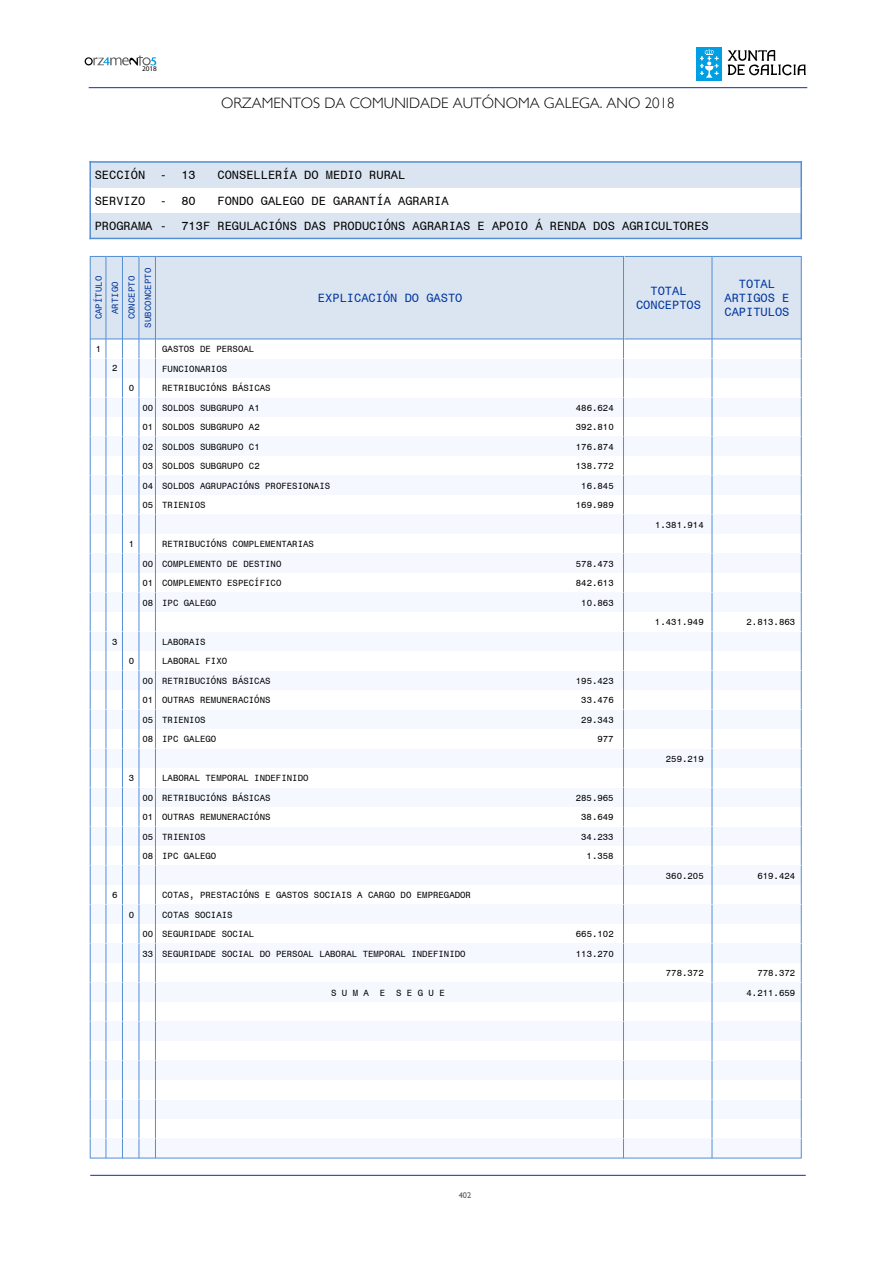
<style>
.page{position:relative;width:893px;height:1263px;background:#fff}
.page>*{position:absolute;margin:0;border:0;box-sizing:border-box;transform-origin:0 0}
.t1{font:300 15px "Gill Sans";color:#000}
.t2{font:12px/25.5px "Monospace 821 BT";color:#000}
.t3{font:12px/14.4px "Monospace 821 BT";color:#00359e;text-align:center}
.t4{font:9px/19.5px "Monospace 821 BT";color:#000}
.t5{font:9px/16.5px "Monospace 821 BT";color:#00359e;text-align:center}
.t6{font:8.25px "Gill Sans";color:#58585a}
.t7{font:7.2px "Myriad Pro";color:#000}
</style>
<div class="page">
<div style="left:697px;top:47px;width:25px;height:34px;background:#009fe3"></div>
<svg style="left:700px;top:49px;width:19px;height:29px"></svg>
<svg style="left:728px;top:50px;width:78px;height:26px"></svg>
<svg style="left:85px;top:56px;width:71px;height:10px"></svg>
<div style="left:90px;top:748px;width:711px;height:20px;background:#f5f9ff"></div>
<div style="left:90px;top:358px;width:711px;height:20px;background:#f5f9ff"></div>
<div style="left:90px;top:631px;width:711px;height:20px;background:#f5f9ff"></div>
<div style="left:90px;top:670px;width:711px;height:20px;background:#f5f9ff"></div>
<div style="left:90px;top:475px;width:711px;height:20px;background:#f5f9ff"></div>
<div style="left:90px;top:709px;width:711px;height:20px;background:#f5f9ff"></div>
<div style="left:90px;top:904px;width:711px;height:20px;background:#f5f9ff"></div>
<div style="left:90px;top:397px;width:711px;height:20px;background:#f5f9ff"></div>
<div style="left:90px;top:1099px;width:711px;height:20px;background:#f5f9ff"></div>
<div style="left:90px;top:514px;width:711px;height:20px;background:#f5f9ff"></div>
<div style="left:90px;top:1060px;width:711px;height:20px;background:#f5f9ff"></div>
<div style="left:90px;top:787px;width:711px;height:20px;background:#f5f9ff"></div>
<div style="left:90px;top:826px;width:711px;height:20px;background:#f5f9ff"></div>
<div style="left:90px;top:592px;width:711px;height:20px;background:#f5f9ff"></div>
<div style="left:90px;top:553px;width:711px;height:20px;background:#f5f9ff"></div>
<div style="left:90px;top:436px;width:711px;height:20px;background:#f5f9ff"></div>
<div style="left:90px;top:865px;width:711px;height:20px;background:#f5f9ff"></div>
<div style="left:90px;top:1138px;width:711px;height:20px;background:#f5f9ff"></div>
<hr style="left:90px;top:1158px;width:711px;height:1px;background:#548ed4">
<div style="left:90px;top:1021px;width:711px;height:20px;background:#f5f9ff"></div>
<div style="left:90px;top:982px;width:711px;height:20px;background:#f5f9ff"></div>
<div style="left:90px;top:943px;width:711px;height:20px;background:#f5f9ff"></div>
<svg style="left:623px;top:340px;width:1px;height:818px"></svg>
<svg style="left:712px;top:340px;width:1px;height:818px"></svg>
<svg style="left:801px;top:339px;width:1px;height:819px"></svg>
<hr style="left:89px;top:87px;width:718px;height:1px;background:#003a9e">
<div style="left:107px;top:256px;width:16px;height:83px;background:#dbe5f1"></div>
<div style="left:123px;top:256px;width:17px;height:83px;background:#dbe5f1"></div>
<div style="left:140px;top:256px;width:16px;height:83px;background:#dbe5f1"></div>
<div style="left:90px;top:256px;width:17px;height:83px;background:#dbe5f1"></div>
<svg style="left:91px;top:256px;width:64px;height:1px"></svg>
<hr style="left:90px;top:256px;width:1px;height:83px;background:#548ed4">
<svg style="left:90px;top:339px;width:66px;height:819px"></svg>
<div style="left:624px;top:256px;width:89px;height:83px;background:#dbe5f1"></div>
<hr style="left:624px;top:256px;width:89px;height:1px;background:#548ed4">
<hr style="left:624px;top:339px;width:89px;height:1px;background:#548ed4">
<div style="left:713px;top:256px;width:88px;height:83px;background:#dbe5f1"></div>
<hr style="left:713px;top:256px;width:88px;height:1px;background:#548ed4">
<hr style="left:713px;top:339px;width:88px;height:1px;background:#548ed4">
<hr style="left:801px;top:256px;width:1px;height:83px;background:#548ed4">
<div style="left:156px;top:256px;width:468px;height:83px;background:#dbe5f1"></div>
<hr style="left:156px;top:256px;width:468px;height:1px;background:#548ed4">
<hr style="left:156px;top:339px;width:468px;height:1px;background:#548ed4">
<hr style="left:155px;top:256px;width:1px;height:83px;background:#548ed4">
<hr style="left:139px;top:256px;width:1px;height:83px;background:#548ed4">
<hr style="left:122px;top:256px;width:1px;height:83px;background:#548ed4">
<hr style="left:106px;top:256px;width:1px;height:83px;background:#548ed4">
<hr style="left:623px;top:256px;width:1px;height:83px;background:#548ed4">
<hr style="left:712px;top:256px;width:1px;height:83px;background:#548ed4">
<div style="left:90px;top:162px;width:711px;height:25px;background:#dbe5f1"></div>
<hr style="left:89px;top:161px;width:713px;height:2px;background:#548ed4">
<hr style="left:89px;top:161px;width:2px;height:26px;background:#548ed4">
<hr style="left:800px;top:161px;width:2px;height:26px;background:#548ed4">
<hr style="left:89px;top:187px;width:2px;height:26px;background:#548ed4">
<hr style="left:800px;top:187px;width:2px;height:26px;background:#548ed4">
<div style="left:90px;top:213px;width:711px;height:25px;background:#dbe5f1"></div>
<hr style="left:89px;top:213px;width:2px;height:26px;background:#548ed4">
<hr style="left:89px;top:238px;width:713px;height:1px;background:#548ed4">
<hr style="left:800px;top:213px;width:2px;height:26px;background:#548ed4">
<hr style="left:90px;top:1175px;width:716px;height:1px;background:#003a9e">
<p class="t7" style="left:142px;top:65px;width:16px">2018</p>
<h1 class="t1" style="left:221px;top:94px;width:455px">ORZAMENTOS DA COMUNIDADE AUTÓNOMA GALEGA. ANO 2018</h1>
<h2 class="t2" style="left:95px;top:162px;width:103px">SECCIÓN - 13</h2>
<h2 class="t2" style="left:218px;top:162px;width:189px">CONSELLERÍA DO MEDIO RURAL</h2>
<h2 class="t2" style="left:95px;top:187px;width:103px">SERVIZO - 80</h2>
<h2 class="t2" style="left:95px;top:187px;width:616px;text-indent:123px">FONDO GALEGO DE GARANTÍA AGRARIA<br>PROGRAMA - 713F REGULACIÓNS DAS PRODUCIÓNS AGRARIAS E APOIO Á RENDA DOS AGRICULTORES</h2>
<p class="t5" style="left:107px;top:327px;width:61px;rotate:-90deg">ARTIGO<br>CONCEPTO<br>SUBCONCEPTO</p>
<p class="t5" style="left:90px;top:319px;width:45px;rotate:-90deg">CAPÍTULO</p>
<h2 class="t3" style="left:636px;top:283px;width:67px">TOTAL<br>CONCEPTOS</h2>
<h2 class="t3" style="left:724px;top:276px;width:67px">TOTAL<br>ARTIGOS E<br>CAPITULOS</h2>
<h2 class="t3" style="left:318px;top:290px;width:146px">EXPLICACIÓN DO GASTO</h2>
<p class="t4" style="left:96px;top:339px;width:7px">1</p>
<p class="t4" style="left:162px;top:339px;width:94px">GASTOS DE PERSOAL</p>
<p class="t4" style="left:112px;top:358px;width:7px">2</p>
<p class="t4" style="left:162px;top:359px;width:67px">FUNCIONARIOS</p>
<p class="t4" style="left:129px;top:378px;width:7px">0</p>
<p class="t4" style="left:143px;top:378px;width:130px;text-indent:20px">RETRIBUCIÓNS BÁSICAS<br>00 SOLDOS SUBGRUPO A1</p>
<p class="t4" style="left:576px;top:397px;width:39px">486.624</p>
<p class="t4" style="left:143px;top:417px;width:119px">01 SOLDOS SUBGRUPO A2</p>
<p class="t4" style="left:576px;top:417px;width:39px">392.810</p>
<p class="t4" style="left:143px;top:437px;width:119px">02 SOLDOS SUBGRUPO C1</p>
<p class="t4" style="left:576px;top:436px;width:39px">176.874</p>
<p class="t4" style="left:143px;top:456px;width:119px">03 SOLDOS SUBGRUPO C2</p>
<p class="t4" style="left:576px;top:456px;width:39px">138.772</p>
<p class="t4" style="left:143px;top:476px;width:189px">04 SOLDOS AGRUPACIÓNS PROFESIONAIS</p>
<p class="t4" style="left:581px;top:475px;width:34px">16.845</p>
<p class="t4" style="left:143px;top:495px;width:65px">05 TRIENIOS</p>
<p class="t4" style="left:576px;top:495px;width:39px">169.989</p>
<p class="t4" style="left:129px;top:534px;width:7px">1</p>
<p class="t4" style="left:143px;top:534px;width:173px;text-indent:20px">RETRIBUCIÓNS COMPLEMENTARIAS<br>00 COMPLEMENTO DE DESTINO</p>
<p class="t4" style="left:576px;top:553px;width:39px">578.473</p>
<p class="t4" style="left:143px;top:573px;width:140px">01 COMPLEMENTO ESPECÍFICO</p>
<p class="t4" style="left:576px;top:573px;width:39px">842.613</p>
<p class="t4" style="left:143px;top:593px;width:75px">08 IPC GALEGO</p>
<p class="t4" style="left:581px;top:592px;width:34px">10.863</p>
<p class="t4" style="left:112px;top:631px;width:7px">3</p>
<p class="t4" style="left:162px;top:632px;width:45px">LABORAIS</p>
<p class="t4" style="left:129px;top:651px;width:7px">0</p>
<p class="t4" style="left:143px;top:651px;width:130px;text-indent:20px">LABORAL FIXO<br>00 RETRIBUCIÓNS BÁSICAS</p>
<p class="t4" style="left:576px;top:670px;width:39px">195.423</p>
<p class="t4" style="left:143px;top:690px;width:130px">01 OUTRAS REMUNERACIÓNS</p>
<p class="t4" style="left:581px;top:690px;width:34px">33.476</p>
<p class="t4" style="left:143px;top:710px;width:65px">05 TRIENIOS</p>
<p class="t4" style="left:581px;top:709px;width:34px">29.343</p>
<p class="t4" style="left:143px;top:729px;width:75px">08 IPC GALEGO</p>
<p class="t4" style="left:597px;top:729px;width:18px">977</p>
<p class="t4" style="left:129px;top:768px;width:7px">3</p>
<p class="t4" style="left:143px;top:768px;width:167px;text-indent:20px">LABORAL TEMPORAL INDEFINIDO<br>00 RETRIBUCIÓNS BÁSICAS</p>
<p class="t4" style="left:576px;top:787px;width:39px">285.965</p>
<p class="t4" style="left:143px;top:807px;width:130px">01 OUTRAS REMUNERACIÓNS</p>
<p class="t4" style="left:581px;top:807px;width:34px">38.649</p>
<p class="t4" style="left:143px;top:827px;width:65px">05 TRIENIOS</p>
<p class="t4" style="left:581px;top:826px;width:34px">34.233</p>
<p class="t4" style="left:143px;top:846px;width:75px">08 IPC GALEGO</p>
<p class="t4" style="left:587px;top:846px;width:29px">1.358</p>
<p class="t4" style="left:112px;top:885px;width:7px">6</p>
<p class="t4" style="left:162px;top:885px;width:310px">COTAS, PRESTACIÓNS E GASTOS SOCIAIS A CARGO DO EMPREGADOR</p>
<p class="t4" style="left:129px;top:905px;width:7px">0</p>
<p class="t4" style="left:143px;top:905px;width:113px;text-align:center">COTAS SOCIAIS<br>00 SEGURIDADE SOCIAL</p>
<p class="t4" style="left:576px;top:924px;width:39px">665.102</p>
<p class="t4" style="left:143px;top:944px;width:325px">33 SEGURIDADE SOCIAL DO PERSOAL LABORAL TEMPORAL INDEFINIDO</p>
<p class="t4" style="left:576px;top:944px;width:39px">113.270</p>
<p class="t4" style="left:655px;top:514px;width:50px">1.381.914</p>
<p class="t4" style="left:655px;top:612px;width:50px">1.431.949</p>
<p class="t4" style="left:746px;top:612px;width:50px">2.813.863</p>
<p class="t4" style="left:666px;top:748px;width:39px">259.219</p>
<p class="t4" style="left:666px;top:865px;width:39px">360.205</p>
<p class="t4" style="left:757px;top:865px;width:39px">619.424</p>
<p class="t4" style="left:666px;top:963px;width:39px">778.372</p>
<p class="t4" style="left:757px;top:963px;width:39px">778.372</p>
<p class="t4" style="left:331px;top:983px;width:115px">S U M A E S E G U E</p>
<p class="t4" style="left:746px;top:983px;width:50px">4.211.659</p>
<p class="t6" style="left:459px;top:1191px;width:14px">402</p>
</div>
